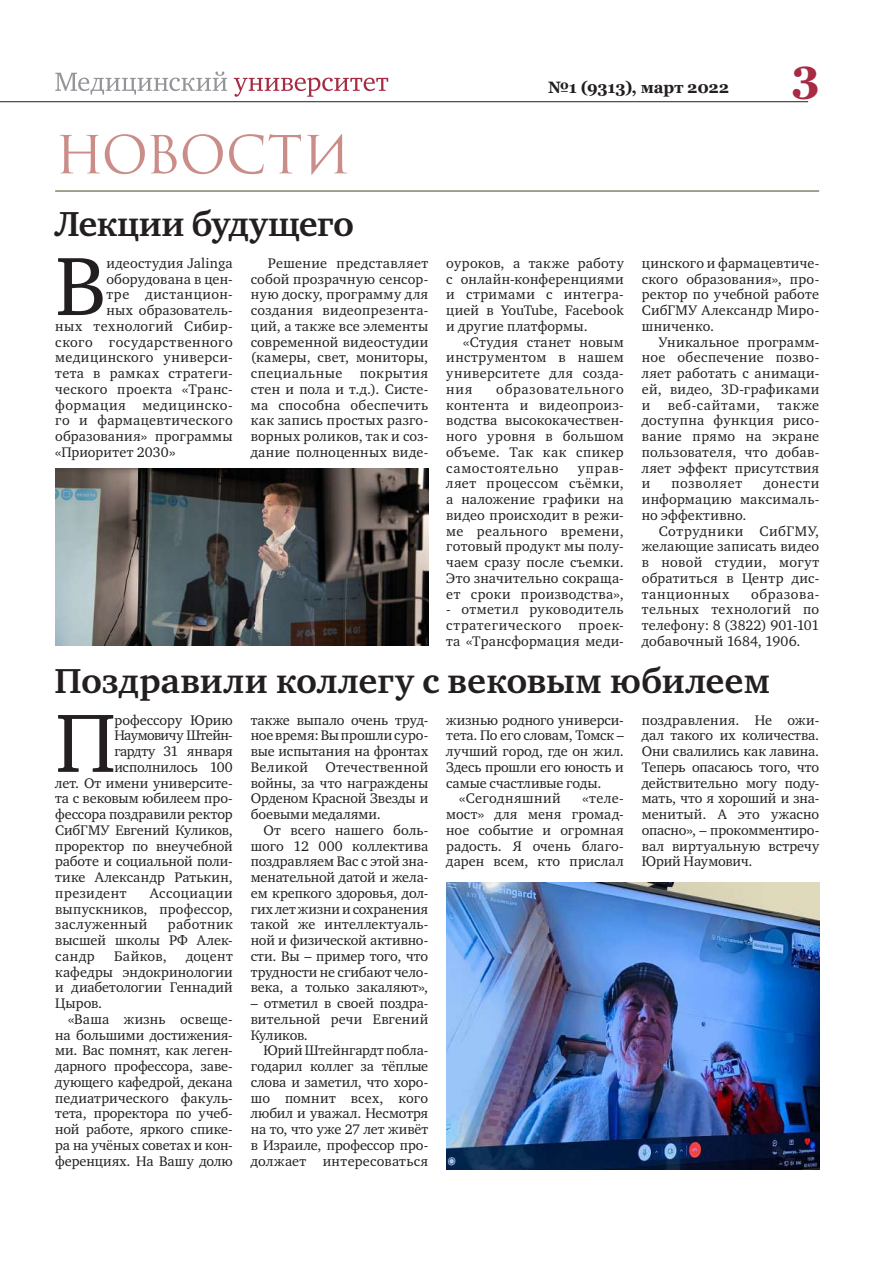
<style>
.page{position:relative;width:893px;height:1263px;background:#fff}
.page>*{position:absolute;margin:0;border:0;box-sizing:border-box;transform-origin:0 0}
.t1{font:84.6px "Charter C";color:#231f20}
.t2{font:51px "Romul";letter-spacing:-.015em;color:#cb8d88}
.t3{font:700 45px "Georgia";color:#a62b43}
.t4{font:700 35.7px "Charter C";color:#231f20}
.t5{font:700 16.5px "Georgia";letter-spacing:-.015em;color:#231f20}
.t6{font:14.25px/15.8px "Charter C";letter-spacing:.015em;color:#231f20;text-align:justify}
.t7{font:14.25px "Charter C";letter-spacing:-.005em;color:#231f20}
.t8{font:14.25px "Charter C";letter-spacing:.035em;color:#231f20}
.t9{font:14.25px "Charter C";letter-spacing:.045em;color:#231f20}
.t10{font:14.25px "Charter C";letter-spacing:-.01em;color:#231f20}
.t11{font:14.25px "Charter C";letter-spacing:.04em;color:#231f20}
.t12{font:14.25px "Charter C";letter-spacing:-.04em;color:#231f20}
</style>
<div class="page">
<hr style="left:0;top:101px;width:808px;height:1px;background:#231f20">
<svg style="left:234px;top:78px;width:154px;height:19px"></svg>
<svg style="left:55px;top:72px;width:172px;height:23px"></svg>
<hr style="left:55px;top:190px;width:764px;height:2px;background:#86846c">
<img style="left:55px;top:469px;width:373px;height:177px">
<img style="left:446px;top:882px;width:373px;height:287px">
<h2 class="t2" style="left:55px;top:125px;width:298px">новости</h2>
<h3 class="t4" style="left:55px;top:205px;width:300px">Лекции будущего</h3>
<p class="t5" style="left:548px;top:77px;width:182px">№1 (9313), март 2022</p>
<h3 class="t3" style="left:792px;top:46px;width:30px">3</h3>
<h1 class="t1" style="left:55px;top:240px;width:53px">В</h1>
<p class="t6" style="left:106px;top:255px;width:128px">идеостудия Jalinga</p>
<p class="t6" style="left:106px;top:271px;width:128px">оборудована в цен-</p>
<p class="t9" style="left:106px;top:287px;width:128px">тре дистанцион-</p>
<p class="t6" style="left:106px;top:302px;width:128px">ных образователь-</p>
<p class="t8" style="left:55px;top:318px;width:179px">ных технологий Сибир-</p>
<p class="t11" style="left:55px;top:334px;width:179px">ского государственного</p>
<p class="t8" style="left:55px;top:350px;width:179px">медицинского универси-</p>
<p class="t8" style="left:55px;top:365px;width:179px">тета в рамках стратеги-</p>
<p class="t6" style="left:55px;top:381px;width:179px">ческого проекта «Транс-</p>
<p class="t9" style="left:55px;top:397px;width:179px">формация медицинско-</p>
<p class="t6" style="left:55px;top:413px;width:179px">го и фармацевтического</p>
<p class="t6" style="left:55px;top:428px;width:179px">образования» программы</p>
<p class="t6" style="left:55px;top:444px;width:122px">«Приоритет 2030»</p>
<p class="t6" style="left:251px;top:255px;width:179px;text-indent:17px">Решение представляет собой прозрачную сенсор&shy;ную доску, программу для создания видеопрезента&shy;ций, а также все элементы современной видеостудии (камеры, свет, мониторы, специальные покрытия стен и пола и т.д.). Систе&shy;ма способна обеспечить как запись простых разго&shy;ворных роликов, так и соз&shy;дание полноценных виде-</p>
<p class="t6" style="left:446px;top:255px;width:179px">оуроков, а также работу с онлайн-конференциями и стримами с интегра&shy;цией в YouTube, Facebook и другие платформы.</p>
<p class="t6" style="left:446px;top:334px;width:179px;text-indent:17px">«Студия станет новым инструментом в нашем университете для созда&shy;ния</p>
<p class="t6" style="left:446px;top:381px;width:179px;text-indent:50px">образовательного контента и видеопроиз&shy;водства высококачествен&shy;ного уровня в большом объеме. Так как спикер самостоятельно</p>
<p class="t6" style="left:446px;top:460px;width:179px;text-indent:132px">управ&shy;ляет процессом съёмки, а наложение графики на видео происходит в режи&shy;ме реального времени, готовый продукт мы полу&shy;чаем сразу после съемки.<br>Это значительно сокраща&shy;ет сроки производства»,</p>
<p class="t6" style="left:446px;top:602px;width:179px">- отметил руководитель стратегического проек&shy;та «Трансформация меди-</p>
<p class="t6" style="left:642px;top:255px;width:179px">цинского и фармацевтиче&shy;ского образования», про&shy;ректор по учебной работе СибГМУ Александр Миро&shy;шниченко.</p>
<p class="t6" style="left:642px;top:334px;width:179px;text-indent:17px">Уникальное программ&shy;ное обеспечение позво&shy;ляет работать с анимаци&shy;ей, видео, 3D-графиками и веб-сайтами, также доступна функция рисо&shy;вание прямо на экране пользователя, что добав&shy;ляет эффект присутствия и</p>
<p class="t6" style="left:642px;top:476px;width:179px;text-indent:122px">донести информацию максималь&shy;но эффективно.</p>
<p class="t6" style="left:642px;top:523px;width:179px;text-indent:17px">Сотрудники СибГМУ, желающие записать видео в новой студии, могут обратиться в Центр дис&shy;танционных</p>
<p class="t9" style="left:672px;top:476px;width:72px">позволяет</p>
<p class="t6" style="left:642px;top:586px;width:179px;text-indent:109px">образова&shy;тельных технологий по телефону: 8 (3822) 901-101 добавочный 1684, 1906.</p>
<h3 class="t4" style="left:55px;top:661px;width:717px">Поздравили коллегу с вековым юбилеем</h3>
<h1 class="t1" style="left:55px;top:696px;width:62px">П</h1>
<p class="t6" style="left:114px;top:712px;width:120px">рофессору Юрию</p>
<p class="t12" style="left:114px;top:728px;width:120px">Наумовичу Штейн-</p>
<p class="t10" style="left:114px;top:743px;width:120px">гардту 31 января</p>
<p class="t6" style="left:114px;top:759px;width:120px">исполнилось 100</p>
<p class="t6" style="left:55px;top:775px;width:179px">лет. От имени университе-</p>
<p class="t7" style="left:55px;top:791px;width:179px">та с вековым юбилеем про-</p>
<p class="t7" style="left:55px;top:806px;width:179px">фессора поздравили ректор</p>
<p class="t7" style="left:55px;top:822px;width:179px">СибГМУ Евгений Куликов,</p>
<p class="t7" style="left:55px;top:838px;width:179px">проректор по внеучебной</p>
<p class="t10" style="left:55px;top:854px;width:179px">работе и социальной поли-</p>
<p class="t6" style="left:55px;top:869px;width:179px">тике Александр Ратькин,</p>
<p class="t8" style="left:55px;top:885px;width:73px">президент</p>
<p class="t6" style="left:55px;top:885px;width:179px;text-indent:95px">Ассоциации выпускников, профессор, заслуженный</p>
<p class="t6" style="left:55px;top:917px;width:179px;text-indent:113px">работник высшей школы РФ Алек&shy;сандр</p>
<p class="t6" style="left:114px;top:948px;width:54px">Байков,</p>
<p class="t6" style="left:55px;top:948px;width:179px;text-indent:131px">доцент кафедры эндокринологии и диабетологии Геннадий Цыров.</p>
<p class="t6" style="left:55px;top:1011px;width:179px;text-indent:13px">«Ваша жизнь освеще&shy;на большими достижения&shy;ми. Вас помнят, как леген&shy;дарного профессора, заве&shy;дующего кафедрой, декана педиатрического факуль&shy;тета, проректора по учеб&shy;ной работе, яркого спике&shy;ра на учёных советах и кон&shy;ференциях. На Вашу долю</p>
<p class="t6" style="left:251px;top:712px;width:179px">также выпало очень труд&shy;ное время: Вы прошли суро&shy;вые испытания на фронтах Великой Отечественной войны, за что награждены Орденом Красной Звезды и боевыми медалями.</p>
<p class="t6" style="left:251px;top:822px;width:179px;text-indent:13px">От всего нашего боль&shy;шого 12 000 коллектива поздравляем Вас с этой зна&shy;менательной датой и жела&shy;ем крепкого здоровья, дол&shy;гих лет жизни и сохранения такой же интеллектуаль&shy;ной и физической активно&shy;сти. Вы – пример того, что трудности не сгибают чело&shy;века, а только закаляют»,</p>
<p class="t6" style="left:251px;top:995px;width:179px">– отметил в своей поздра&shy;вительной речи Евгений Куликов.</p>
<p class="t6" style="left:251px;top:1043px;width:179px;text-indent:13px">Юрий Штейнгардт побла&shy;годарил коллег за тёплые слова и заметил, что хоро&shy;шо помнит всех, кого любил и уважал. Несмотря на то, что уже 27 лет живёт в Израиле, профессор про&shy;должает интересоваться</p>
<p class="t6" style="left:446px;top:712px;width:179px">жизнью родного универси-</p>
<p class="t7" style="left:446px;top:728px;width:179px">тета. По его словам, Томск –</p>
<p class="t6" style="left:446px;top:743px;width:179px">лучший город, где он жил.</p>
<p class="t7" style="left:446px;top:759px;width:179px">Здесь прошли его юность и</p>
<p class="t6" style="left:446px;top:775px;width:157px">самые счастливые годы.</p>
<p class="t8" style="left:459px;top:791px;width:103px">«Сегодняшний</p>
<p class="t6" style="left:446px;top:791px;width:179px;text-indent:136px">«теле&shy;мост» для меня громад&shy;ное событие и огромная радость. Я очень благо&shy;дарен всем, кто прислал</p>
<p class="t6" style="left:642px;top:712px;width:179px">поздравления. Не ожи&shy;дал такого их количества.<br>Они свалились как лавина.<br>Теперь опасаюсь того, что действительно могу поду&shy;мать, что я хороший и зна&shy;менитый. А это ужасно опасно», – прокомментиро&shy;вал виртуальную встречу Юрий Наумович.</p>
</div>
